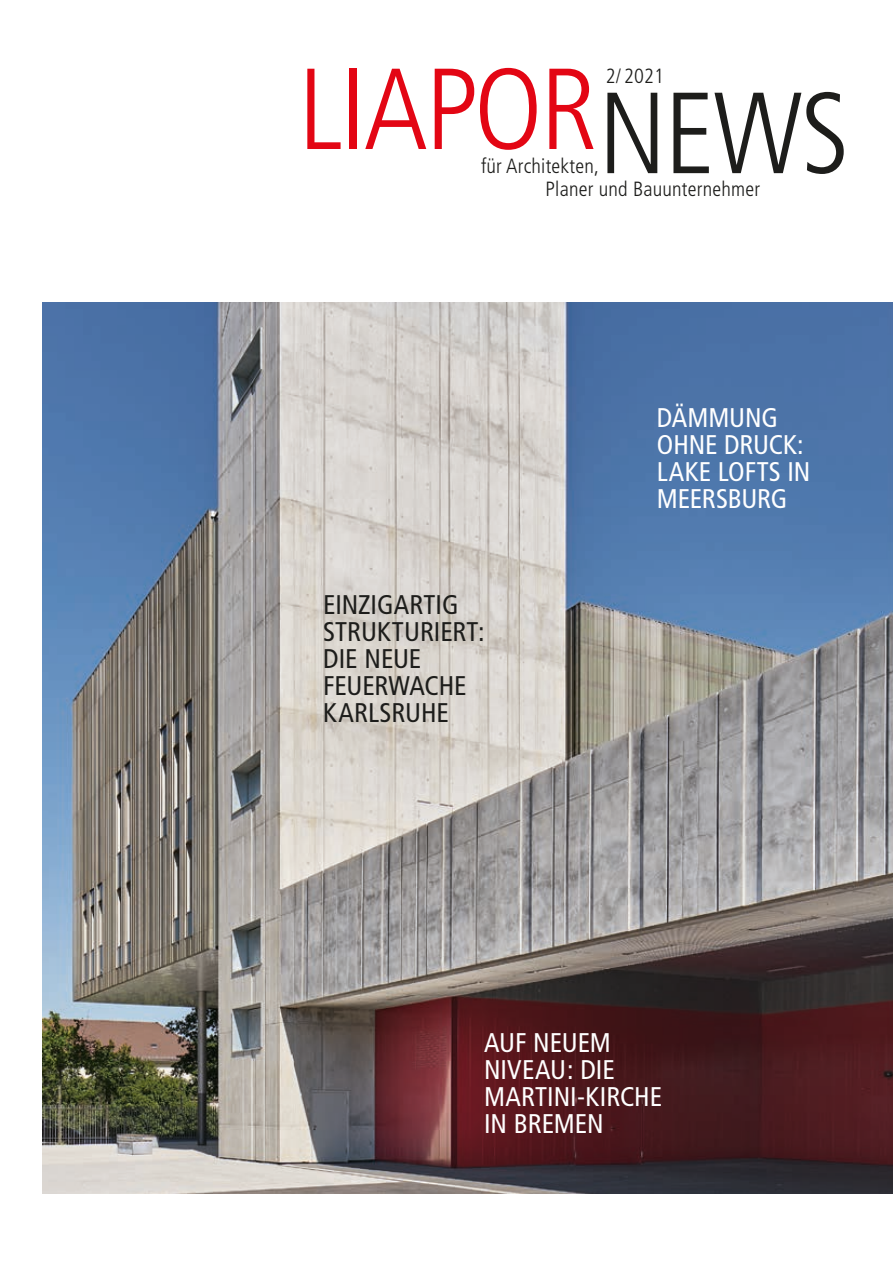
<style>
.page{position:relative;width:893px;height:1263px;background:#fff}
.page>*{position:absolute;margin:0;border:0;box-sizing:border-box;transform-origin:0 0}
.t1{font:300 condensed 115.2px "Frutiger";color:#1d1d1b}
.t2{font:300 condensed 115.05px "Frutiger";letter-spacing:-.02em;color:#e30614}
.t3{font:condensed 27px/27px "Frutiger";letter-spacing:-.005em;color:#fff}
.t4{font:condensed 27px/27px "Frutiger";color:#1d1d1b}
.t5{font:300 condensed 20.55px/22.6px "Frutiger";letter-spacing:.01em;color:#1d1d1b}
</style>
<div class="page">
<img style="left:43px;top:302px;width:850px;height:892px">
<h2 class="t2" style="left:298px;top:44px;width:301px">LIAPOR</h2>
<p class="t5" style="left:546px;top:155px;width:216px;text-indent:-64px">für Architekten,<br>Planer und Bauunternehmer</p>
<p class="t5" style="left:606px;top:65px;width:60px">2/ 2021</p>
<h1 class="t1" style="left:598px;top:68px;width:253px">NEWS</h1>
<p class="t4" style="left:323px;top:591px;width:163px">EINZIGARTIG<br>STRUKTURIERT:<br>DIE NEUE<br>FEUERWACHE<br>KARLSRUHE</p>
<p class="t3" style="left:657px;top:405px;width:155px">DÄMMUNG<br>OHNE DRUCK:<br>LAKE LOFTS IN<br>MEERSBURG</p>
<p class="t3" style="left:484px;top:1029px;width:180px">AUF NEUEM<br>NIVEAU: DIE<br>MARTINI-KIRCHE<br>IN BREMEN</p>
</div>
